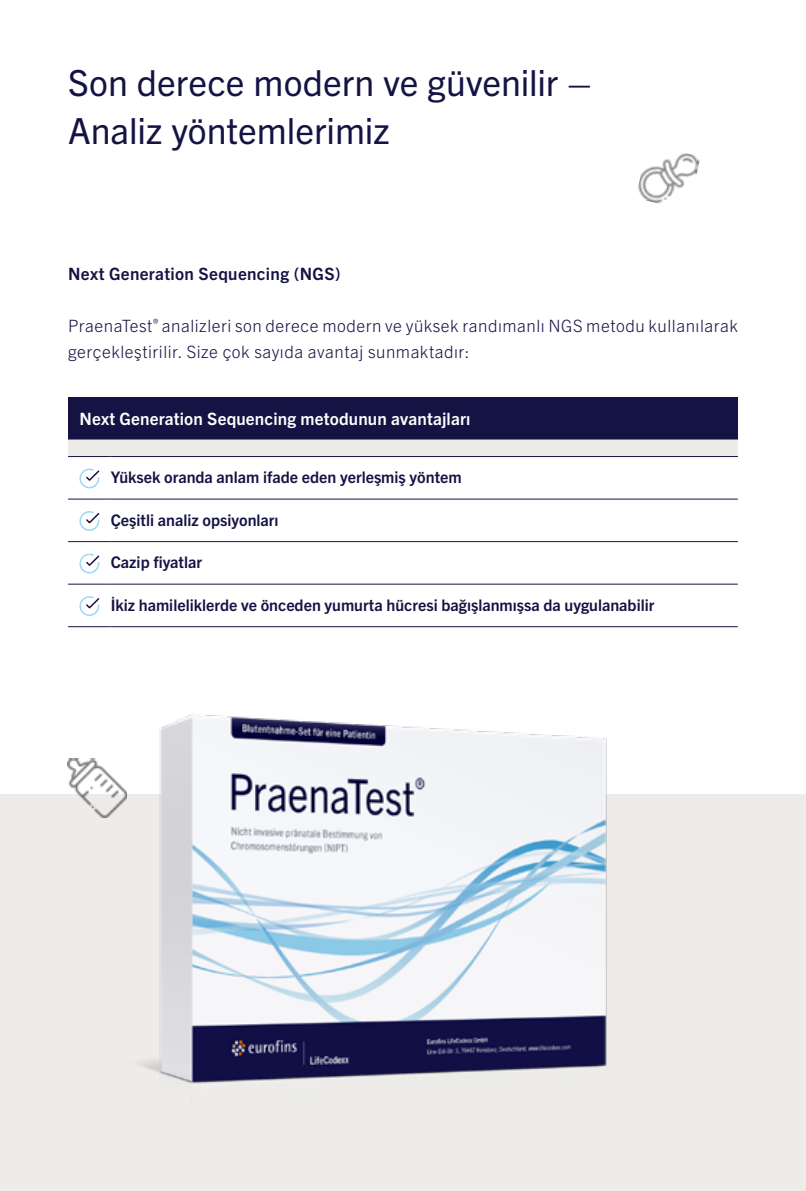
<style>
.page{position:relative;width:806px;height:1191px;background:#fff}
.page>*{position:absolute;margin:0;border:0;box-sizing:border-box;transform-origin:0 0}
.t1{font:36px/48px "Trade Gothic Next LT Pro";color:#151344}
.t2{font:300 17px/26px "Trade Gothic Next LT Pro";letter-spacing:.03em;color:#151344}
.t3{font:700 17px "Trade Gothic Next LT Pro";letter-spacing:.01em;color:#fff}
.t4{font:700 17px "Trade Gothic Next LT Pro";letter-spacing:.02em;color:#151344}
.t5{font:700 16px "Trade Gothic Next LT Pro";color:#151344}
</style>
<div class="page">
<img style="left:638px;top:153px;width:62px;height:51px">
<div style="left:0;top:794px;width:805px;height:397px;background:#edece8"></div>
<img style="left:95px;top:714px;width:512px;height:370px">
<div style="left:68px;top:397px;width:669px;height:42px;background:#151344"></div>
<div style="left:68px;top:439px;width:669px;height:17px;background:#edece8"></div>
<hr style="left:68px;top:456px;width:43px;height:1px;background:#151344">
<hr style="left:111px;top:456px;width:626px;height:1px;background:#151344">
<hr style="left:68px;top:498px;width:43px;height:1px;background:#151344">
<hr style="left:111px;top:498px;width:626px;height:1px;background:#151344">
<hr style="left:68px;top:541px;width:43px;height:1px;background:#151344">
<hr style="left:111px;top:541px;width:626px;height:1px;background:#151344">
<hr style="left:68px;top:583px;width:43px;height:1px;background:#151344">
<hr style="left:111px;top:583px;width:626px;height:1px;background:#151344">
<hr style="left:68px;top:626px;width:43px;height:1px;background:#151344">
<hr style="left:111px;top:626px;width:626px;height:1px;background:#151344">
<svg style="left:79px;top:468px;width:21px;height:21px"></svg>
<svg style="left:79px;top:511px;width:21px;height:20px"></svg>
<svg style="left:79px;top:553px;width:21px;height:21px"></svg>
<svg style="left:79px;top:596px;width:21px;height:20px"></svg>
<img style="left:68px;top:759px;width:59px;height:58px">
<h1 class="t1" style="left:68px;top:56px;width:524px">Son derece modern ve güvenilir –<br>Analiz yöntemlerimiz</h1>
<p class="t4" style="left:68px;top:262px;width:274px">Next Generation Sequencing (NGS)</p>
<p class="t2" style="left:68px;top:311px;width:670px">PraenaTest<sup>®</sup> analizleri son derece modern ve yüksek randımanlı NGS metodu kullanılarak gerçekleştirilir. Size çok sayıda avantaj sunmaktadır:</p>
<p class="t3" style="left:79px;top:407px;width:392px">Next Generation Sequencing metodunun avantajları</p>
<p class="t5" style="left:111px;top:466px;width:352px">Yüksek oranda anlam ifade eden yerleşmiş yöntem</p>
<p class="t5" style="left:111px;top:508px;width:169px">Çeşitli analiz opsiyonları</p>
<p class="t5" style="left:111px;top:551px;width:93px">Cazip fiyatlar</p>
<p class="t5" style="left:111px;top:594px;width:545px">İkiz hamileliklerde ve önceden yumurta hücresi bağışlanmışsa da uygulanabilir</p>
</div>
